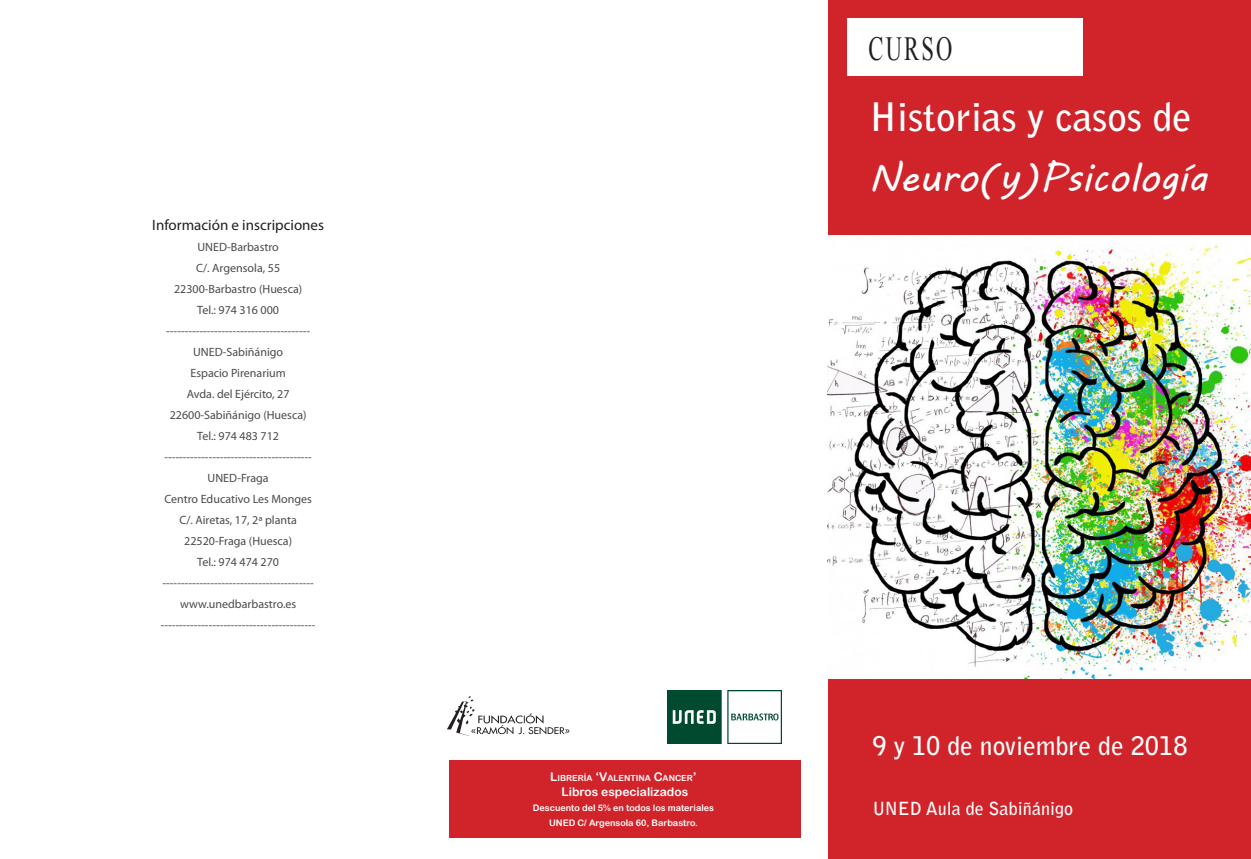
<style>
.page{position:relative;width:1251px;height:859px;background:#fff}
.page>*{position:absolute;margin:0;border:0;box-sizing:border-box;transform-origin:0 0}
.t1{font:39px "MV Boli";color:#fff}
.t2{font:700 39px "Bell Gothic Std";color:#fff}
.t3{font:33.75px "Times New Roman";letter-spacing:.1em;color:#231f20;scale:.67 1}
.t4{font:700 25.5px "Bell Gothic Std";color:#fff}
.t5{font:700 18px "Bell Gothic Std";color:#fff}
.Body_Text{font:15px "Myriad Pro";color:#231f20}
.Body_Text-2{font:12px "Myriad Pro";color:#494a4b}
.t6{font:12px "Arial Rounded MT Bold";color:#fff}
.t7{font:9px "Arial Rounded MT Bold";color:#fff}
.t8{font:8.4px "Arial Rounded MT Bold";color:#fff}
.s1{font-size:12px}
</style>
<div class="page">
<div style="left:828px;top:0;width:422px;height:859px;background:#d1232a"></div>
<img style="left:447px;top:696px;width:123px;height:40px">
<img style="left:667px;top:691px;width:114px;height:52px">
<div style="left:846px;top:18px;width:236px;height:57px;background:#fff"></div>
<div style="left:449px;top:760px;width:351px;height:78px;background:#d1232a"></div>
<img style="left:827px;top:236px;width:423px;height:443px">
<p class="Body_Text" style="left:152px;top:215px;width:173px">Información e inscripciones</p>
<p class="Body_Text-2" style="left:197px;top:239px;width:83px">UNED-Barbastro</p>
<p class="Body_Text-2" style="left:196px;top:260px;width:85px">C/. Argensola, 55</p>
<p class="Body_Text-2" style="left:174px;top:281px;width:130px">22300-Barbastro (Huesca)</p>
<p class="Body_Text-2" style="left:197px;top:302px;width:83px">Tel.: 974 316 000</p>
<p class="Body_Text-2" style="left:166px;top:323px;width:145px">---------------------------------------</p>
<p class="Body_Text-2" style="left:193px;top:344px;width:91px">UNED-Sabiñánigo</p>
<p class="Body_Text-2" style="left:190px;top:365px;width:97px">Espacio Pirenarium</p>
<p class="Body_Text-2" style="left:187px;top:386px;width:104px">Avda. del Ejército, 27</p>
<p class="Body_Text-2" style="left:170px;top:407px;width:138px">22600-Sabiñánigo (Huesca)</p>
<p class="Body_Text-2" style="left:197px;top:428px;width:83px">Tel.: 974 483 712</p>
<p class="Body_Text-2" style="left:164px;top:449px;width:149px">----------------------------------------</p>
<p class="Body_Text-2" style="left:207px;top:470px;width:63px">UNED-Fraga</p>
<p class="Body_Text-2" style="left:164px;top:491px;width:149px">Centro Educativo Les Monges</p>
<p class="Body_Text-2" style="left:179px;top:512px;width:119px">C/. Airetas, 17, 2ª planta</p>
<p class="Body_Text-2" style="left:184px;top:533px;width:109px">22520-Fraga (Huesca)</p>
<p class="Body_Text-2" style="left:197px;top:554px;width:83px">Tel.: 974 474 270</p>
<p class="Body_Text-2" style="left:162px;top:575px;width:153px">-----------------------------------------</p>
<p class="Body_Text-2" style="left:180px;top:596px;width:118px">www.unedbarbastro.es</p>
<p class="Body_Text-2" style="left:161px;top:617px;width:156px">------------------------------------------</p>
<p class="t3" style="left:868px;top:26px;width:127px">CURSO</p>
<p class="t2" style="left:868px;top:93px;width:324px">Historias y casos de</p>
<p class="t1" style="left:868px;top:151px;width:339px">Neuro(y)Psicología</p>
<p class="t8" style="left:550px;top:773px;width:148px"><span class="s1">L</span>IBRERÍA <span class="s1">‘V</span>ALENTINA <span class="s1">C</span>ANCER<span class="s1">’</span></p>
<p class="t6" style="left:561px;top:785px;width:128px">Libros especializados</p>
<p class="t7" style="left:532px;top:803px;width:183px">Descuento del 5% en todos los materiales</p>
<p class="t7" style="left:549px;top:818px;width:150px">UNED C/ Argensola 60, Barbastro.</p>
<p class="t4" style="left:872px;top:730px;width:316px">9 y 10 de noviembre de 2018</p>
<p class="t5" style="left:872px;top:797px;width:202px">UNED Aula de Sabiñánigo</p>
</div>
